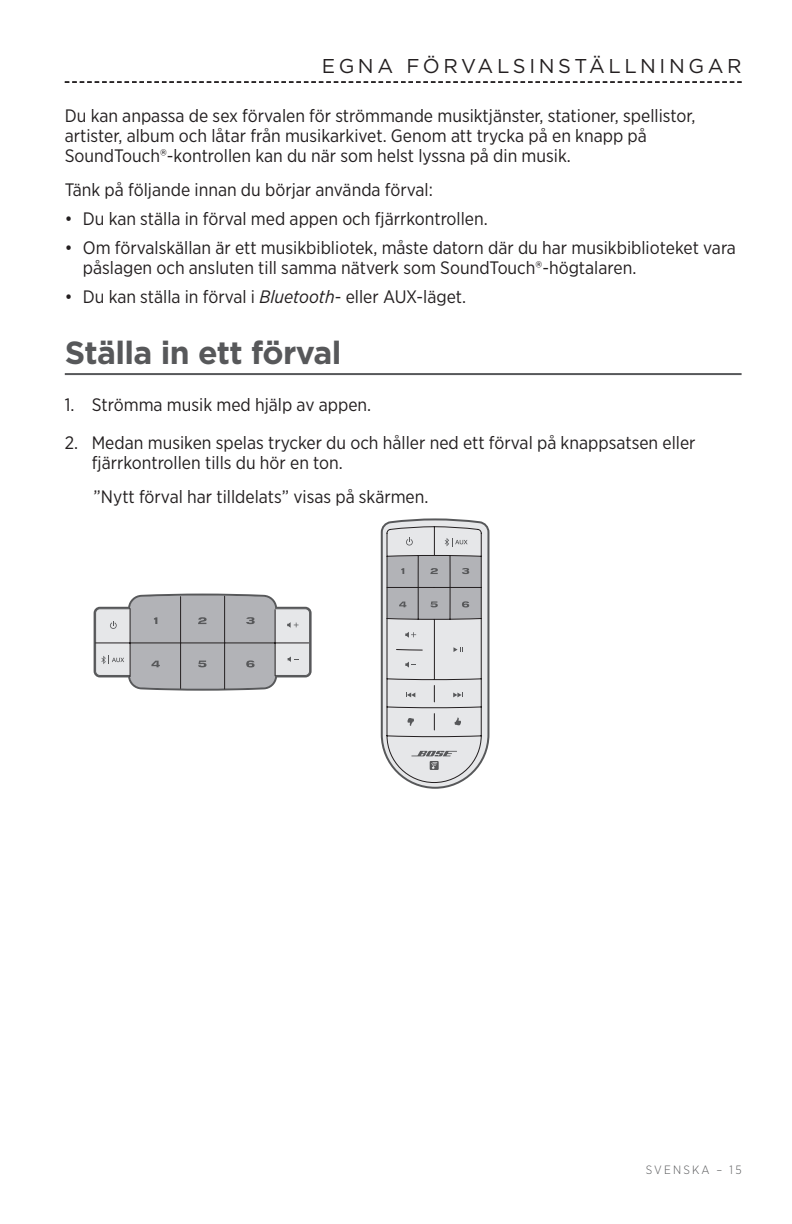
<style>
.page{position:relative;width:792px;height:1224px;background:#fff}
.page>*{position:absolute;margin:0;border:0;box-sizing:border-box;transform-origin:0 0}
.Text_Head_1{font:700 32px "Gotham";letter-spacing:-.02em;color:#57585a}
.Section_Head_toc_lef{font:20px "Gotham";letter-spacing:.18em;color:#231f20}
.Text{font:18px/20px "Gotham Narrow";color:#231f20}
.Text_indent_under_nu{font:18px "Gotham Narrow";color:#231f20}
.t1{font:300 12px "Gotham Narrow";letter-spacing:.18em;color:#57585a}
.s1{font-style:italic}
</style>
<div class="page">
<svg style="left:65px;top:81px;width:677px;height:2px"></svg>
<hr style="left:65px;top:373px;width:677px;height:2px;background:#57585a">
<svg style="left:381px;top:518px;width:108px;height:271px;background:#cacbcd"></svg>
<svg style="left:94px;top:594px;width:218px;height:97px;background:#babbbe"></svg>
<p class="Section_Head_toc_lef" style="left:322px;top:54px;width:421px">EGNA FÖRVALSINSTÄLLNINGAR</p>
<p class="Text" style="left:65px;top:106px;width:632px">Du kan anpassa de sex förvalen för strömmande musiktjänster, stationer, spellistor, artister, album och låtar från musikarkivet. Genom att trycka på en knapp på<br>SoundTouch®-kontrollen kan du när som helst lyssna på din musik.</p>
<p class="Text" style="left:65px;top:179px;width:370px">Tänk på följande innan du börjar använda förval:</p>
<p class="Text" style="left:65px;top:208px;width:425px">• Du kan ställa in förval med appen och fjärrkontrollen.</p>
<p class="Text" style="left:83px;top:237px;width:655px;text-indent:-18px">• Om förvalskällan är ett musikbibliotek, måste datorn där du har musikbiblioteket vara påslagen och ansluten till samma nätverk som SoundTouch®-högtalaren.</p>
<p class="Text" style="left:65px;top:286px;width:403px">• Du kan ställa in förval i <span class="s1">Bluetooth</span>- eller AUX-läget.</p>
<p class="Text_Head_1" style="left:65px;top:332px;width:278px">Ställa in ett förval</p>
<p class="Text" style="left:65px;top:394px;width:308px">1. Strömma musik med hjälp av appen.</p>
<p class="Text" style="left:92px;top:432px;width:605px;text-indent:-27px">2. Medan musiken spelas trycker du och håller ned ett förval på knappsatsen eller fjärrkontrollen tills du hör en ton.</p>
<p class="Text_indent_under_nu" style="left:94px;top:485px;width:336px">”Nytt förval har tilldelats” visas på skärmen.</p>
<p class="t1" style="left:646px;top:1162px;width:97px">SVENSKA – 15</p>
</div>
